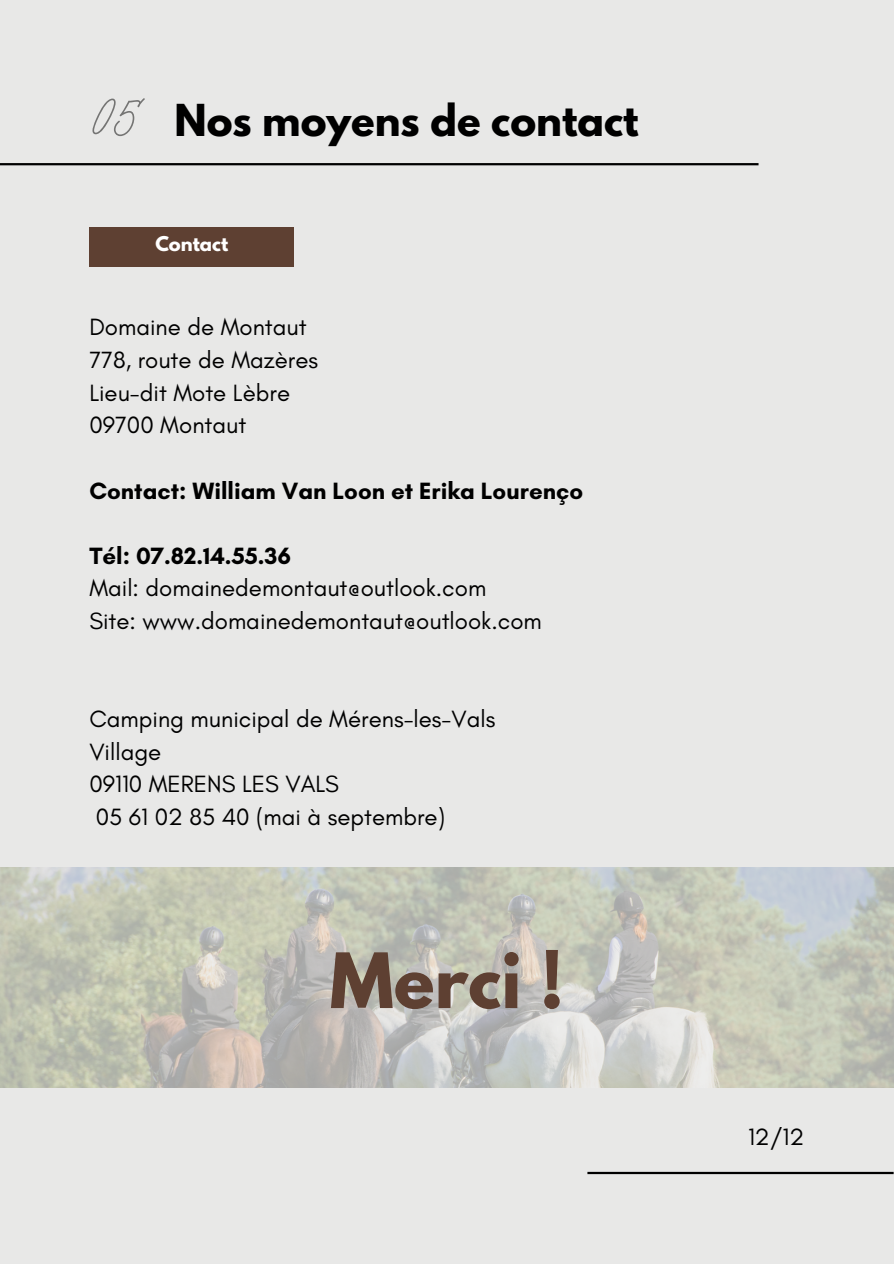
<style>
.page{position:relative;width:894px;height:1264px;background:#fff}
.page>*{position:absolute;margin:0;border:0;box-sizing:border-box;transform-origin:0 0}
.t1{font:700 67.5px "League Spartan";color:#5e4032}
.t2{font:700 39px "League Spartan";color:#000}
.t3{font:24px/32.7px "Glacial Indifference";color:#000}
.t4{font:700 24px "Glacial Indifference";color:#000}
.t5{font:700 18px "League Spartan";color:#fff}
.s1{font-family:"Distillery Script";font-weight:400;font-size:51px}
.s2{font-weight:700}
</style>
<div class="page">
<div style="left:0;top:0;width:893px;height:1263px;background:#e8e8e7"></div>
<hr style="left:587px;top:1171px;width:306px;height:3px;background:#000">
<hr style="left:0;top:163px;width:758px;height:2px;background:#000">
<div style="left:89px;top:227px;width:205px;height:39px;background:#5e4032"></div>
<img style="left:0;top:867px;width:893px;height:220px">
<h4 class="t2" style="left:89px;top:100px;width:550px"><span class="s1">05</span> Nos moyens de contact</h4>
<p class="t5" style="left:155px;top:235px;width:74px">Contact</p>
<h2 class="t3" style="left:89px;top:310px;width:230px">Domaine de Montaut<br>778, route de Mazères<br>Lieu-dit Mote Lèbre<br>09700 Montaut</h2>
<p class="t4" style="left:89px;top:475px;width:495px">Contact: William Van Loon et Erika Lourenço</p>
<h4 class="t3" style="left:89px;top:539px;width:454px"><span class="s2">Tél: 07.82.14.55.36<br></span>Mail: domainedemontaut@outlook.com<br>Site: www.domainedemontaut@outlook.com</h4>
<h3 class="t3" style="left:89px;top:702px;width:407px">Camping municipal de Mérens-les-Vals<br>Village<br>09110 MERENS LES VALS<br>05 61 02 85 40 (mai à septembre)</h3>
<h1 class="t1" style="left:330px;top:947px;width:235px">Merci !</h1>
<h4 class="t3" style="left:747px;top:1119px;width:58px">12/12</h4>
</div>
